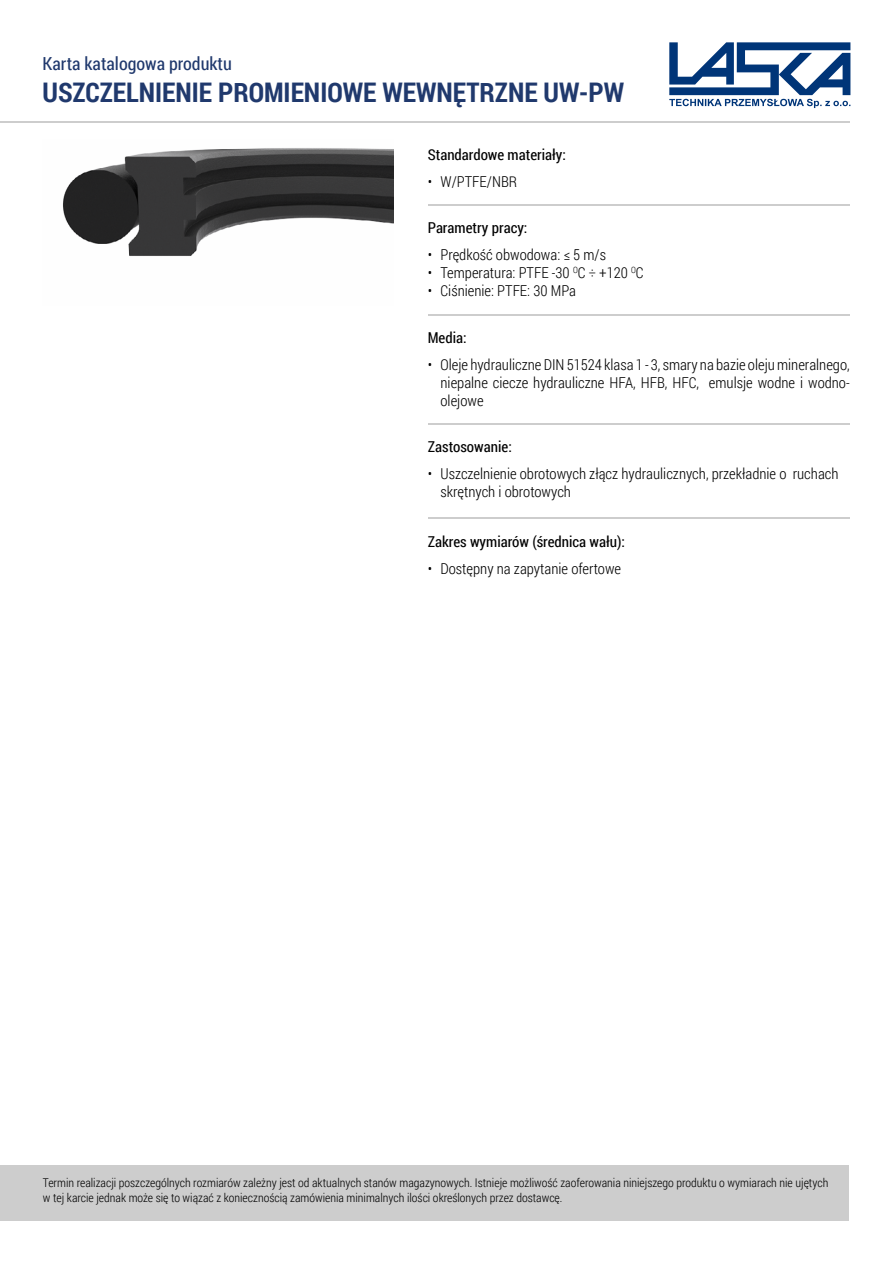
<style>
.page{position:relative;width:893px;height:1263px;background:#fff}
.page>*{position:absolute;margin:0;border:0;box-sizing:border-box;transform-origin:0 0}
.t1{font:700 27px "Roboto Condensed";color:#20396d}
.t2{font:18px "Roboto Condensed";color:#20396d}
.t3{font:300 15px/18px "Roboto Condensed";color:#000;text-align:justify}
.t4{font:15px "Roboto Condensed";color:#000}
.t5{font:300 12px/15px "Roboto Condensed";color:#000}
</style>
<div class="page">
<div style="left:0;top:1165px;width:849px;height:56px;background:#cdcdcd"></div>
<svg style="left:669px;top:42px;width:181px;height:66px"></svg>
<img style="left:63px;top:148px;width:331px;height:108px">
<hr style="left:0;top:121px;width:850px;height:2px;background:#000">
<hr style="left:428px;top:205px;width:422px;height:1px;background:#000">
<hr style="left:428px;top:314px;width:422px;height:2px;background:#000">
<hr style="left:428px;top:424px;width:422px;height:1px;background:#000">
<hr style="left:428px;top:517px;width:422px;height:2px;background:#000">
<p class="t2" style="left:43px;top:51px;width:191px">Karta katalogowa produktu</p>
<h1 class="t1" style="left:43px;top:74px;width:583px">USZCZELNIENIE PROMIENIOWE WEWNĘTRZNE UW-PW</h1>
<p class="t4" style="left:428px;top:144px;width:140px">Standardowe materiały:</p>
<p class="t3" style="left:428px;top:172px;width:91px">• W/PTFE/NBR</p>
<p class="t4" style="left:428px;top:217px;width:101px">Parametry pracy:</p>
<p class="t3" style="left:428px;top:245px;width:180px">• Prędkość obwodowa: ≤ 5 m/s</p>
<p class="t3" style="left:428px;top:263px;width:217px">• Temperatura: PTFE -30 <sup>O</sup>C ÷ +120 <sup>O</sup>C</p>
<p class="t3" style="left:428px;top:281px;width:150px">• Ciśnienie: PTFE: 30 MPa</p>
<p class="t4" style="left:428px;top:327px;width:40px">Media:</p>
<p class="t3" style="left:440px;top:355px;width:411px;text-indent:-13px">• Oleje hydrauliczne DIN 51524 klasa 1 - 3, smary na bazie oleju mineralnego, niepalne ciecze hydrauliczne HFA, HFB, HFC, emulsje wodne i wodno&shy;olejowe</p>
<p class="t4" style="left:428px;top:437px;width:86px">Zastosowanie:</p>
<p class="t3" style="left:440px;top:465px;width:400px;text-indent:-13px">• Uszczelnienie obrotowych złącz hydraulicznych, przekładnie o ruchach skrętnych i obrotowych</p>
<p class="t4" style="left:428px;top:532px;width:199px">Zakres wymiarów (średnica wału):</p>
<p class="t3" style="left:428px;top:560px;width:195px">• Dostępny na zapytanie ofertowe</p>
<p class="t5" style="left:43px;top:1175px;width:787px">Termin realizacji poszczególnych rozmiarów zależny jest od aktualnych stanów magazynowych. Istnieje możliwość zaoferowania niniejszego produktu o wymiarach nie ujętych w tej karcie jednak może się to wiązać z koniecznością zamówienia minimalnych ilości określonych przez dostawcę.</p>
</div>
